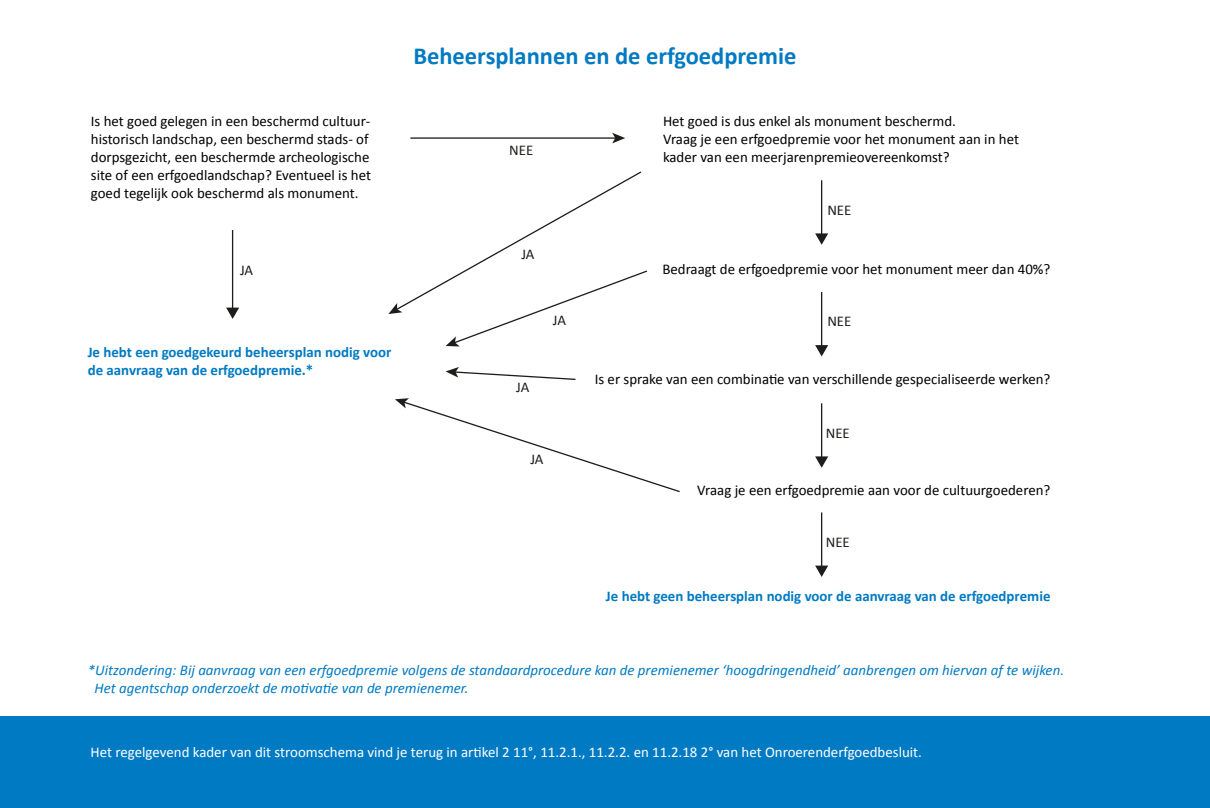
<style>
.page{position:relative;width:1210px;height:808px;background:#fff}
.page>*{position:absolute;margin:0;border:0;box-sizing:border-box;transform-origin:0 0}
.t1{font:700 24.5px "Calibri";color:#007ac2}
.t2{font:14.88px/17.8px "Calibri";color:#000}
.t3{font:italic 14.88px/17.8px "Calibri";color:#007ac2}
.t4{font:700 14.88px/17.8px "Calibri";color:#007ac2}
.t5{font:14.88px "Calibri";color:#fff}
.t6{font:14.88px "Calibri";color:#1d1d1b}
</style>
<div class="page">
<div style="left:0;top:717px;width:1210px;height:91px;background:#007ac2"></div>
<hr style="left:410px;top:137px;width:206px;height:2px;background:#1d1d1b">
<svg style="left:612px;top:133px;width:13px;height:10px"></svg>
<svg style="left:446px;top:367px;width:130px;height:13px"></svg>
<hr style="left:232px;top:230px;width:1px;height:79px;background:#1d1d1b">
<svg style="left:226px;top:308px;width:13px;height:11px"></svg>
<hr style="left:821px;top:180px;width:1px;height:55px;background:#1d1d1b">
<svg style="left:815px;top:233px;width:13px;height:12px"></svg>
<hr style="left:821px;top:292px;width:1px;height:55px;background:#1d1d1b">
<svg style="left:815px;top:345px;width:13px;height:11px"></svg>
<hr style="left:821px;top:512px;width:1px;height:55px;background:#1d1d1b">
<svg style="left:815px;top:566px;width:13px;height:11px"></svg>
<hr style="left:821px;top:403px;width:1px;height:55px;background:#1d1d1b">
<svg style="left:815px;top:456px;width:13px;height:12px"></svg>
<svg style="left:388px;top:171px;width:259px;height:175px"></svg>
<svg style="left:395px;top:398px;width:285px;height:95px"></svg>
<p class="t2" style="left:91px;top:112px;width:282px">Is het goed gelegen in een beschermd cultuur&shy;historisch landschap, een beschermd stads- of dorpsgezicht, een beschermde archeologische site of een erfgoedlandschap? Eventueel is het goed tegelijk ook beschermd als monument.</p>
<p class="t6" style="left:240px;top:260px;width:15px">JA</p>
<p class="t4" style="left:88px;top:343px;width:305px">Je hebt een goedgekeurd beheersplan nodig voor de aanvraag van de erfgoedpremie.*</p>
<h1 class="t1" style="left:413px;top:40px;width:385px">Beheersplannen en de erfgoedpremie</h1>
<p class="t6" style="left:509px;top:141px;width:26px">NEE</p>
<p class="t6" style="left:521px;top:244px;width:15px">JA</p>
<p class="t2" style="left:663px;top:112px;width:357px">Het goed is dus enkel als monument beschermd.<br>Vraag je een erfgoedpremie voor het monument aan in het kader van een meerjarenpremieovereenkomst?</p>
<p class="t6" style="left:827px;top:200px;width:26px">NEE</p>
<p class="t2" style="left:662px;top:260px;width:390px">Bedraagt de erfgoedpremie voor het monument meer dan 40%?</p>
<p class="t6" style="left:553px;top:311px;width:15px">JA</p>
<p class="t6" style="left:827px;top:312px;width:26px">NEE</p>
<p class="t6" style="left:516px;top:378px;width:15px">JA</p>
<p class="t6" style="left:530px;top:449px;width:15px">JA</p>
<p class="t2" style="left:595px;top:370px;width:457px">Is er sprake van een combinatie van verschillende gespecialiseerde werken?</p>
<p class="t6" style="left:826px;top:423px;width:26px">NEE</p>
<p class="t2" style="left:697px;top:481px;width:355px">Vraag je een erfgoedpremie aan voor de cultuurgoederen?</p>
<p class="t6" style="left:826px;top:532px;width:26px">NEE</p>
<p class="t4" style="left:606px;top:587px;width:446px">Je hebt geen beheersplan nodig voor de aanvraag van de erfgoedpremie</p>
<p class="t3" style="left:94px;top:661px;width:971px;text-indent:-7px">*Uitzondering: Bij aanvraag van een erfgoedpremie volgens de standaardprocedure kan de premienemer ‘hoogdringendheid’ aanbrengen om hiervan af te wijken.<br>Het agentschap onderzoekt de motivatie van de premienemer.</p>
<p class="t5" style="left:91px;top:743px;width:833px">Het regelgevend kader van dit stroomschema vind je terug in artikel 2 11°, 11.2.1., 11.2.2. en 11.2.18 2° van het Onroerenderfgoedbesluit.</p>
</div>
